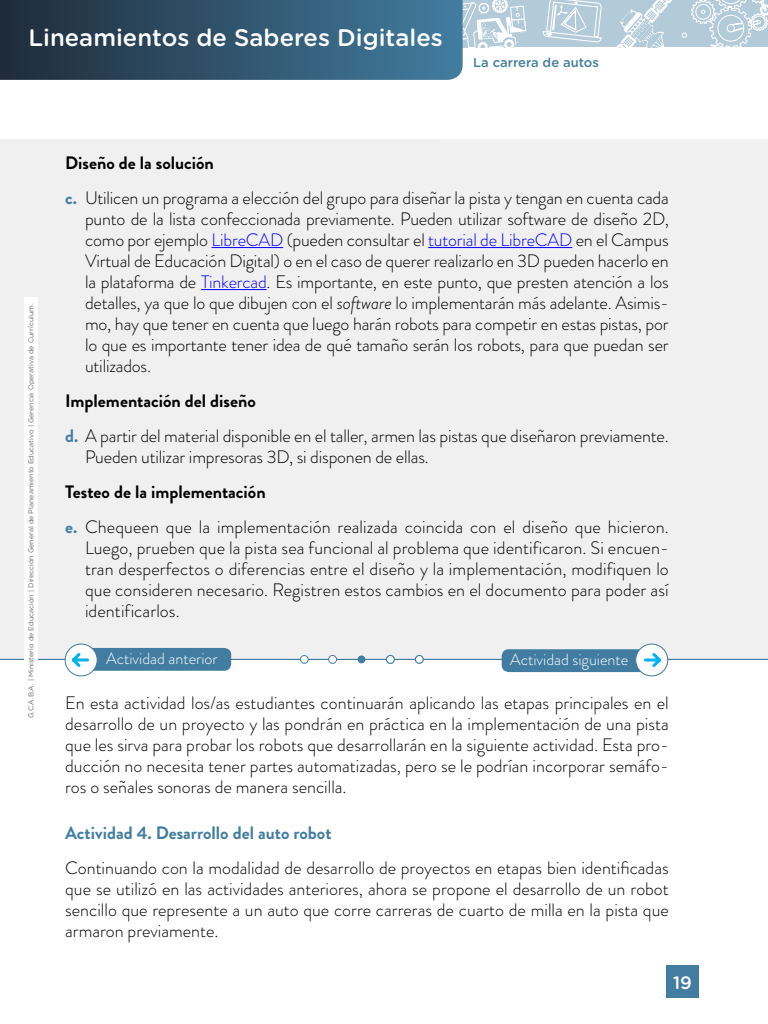
<style>
.page{position:relative;width:768px;height:1024px;background:#fff}
.page>*{position:absolute;margin:0;border:0;box-sizing:border-box;transform-origin:0 0}
.t1{font:500 26px "Gotham Rounded";letter-spacing:-.02em;color:#fff}
.t2{font:500 23.9px "Gotham Rounded";color:#fff}
.t3{font:300 18px/21px "Brandon Grotesque";letter-spacing:-.01em;color:#000;text-align:justify}
.t4{font:700 18px "Brandon Grotesque";color:#427da1}
.t5{font:500 17.9px "Gotham Rounded";color:#fff}
.t6{font:300 16.1px "Brandon Grotesque";color:#fff}
.t7{font:500 13px "Gotham Rounded";color:#427da1}
.t8{font:7px "Gotham Rounded";color:#666}
.s1{font-weight:700}
.s2{font-weight:700;color:#427da1}
.s3{color:#00f}
.s4{font-style:italic}
</style>
<div class="page">
<div style="left:666px;top:966px;width:33px;height:32px;background:#427da1"></div>
<div style="left:240px;top:0;width:528px;height:47px;background:#b3cbd9"></div>
<svg style="left:463px;top:0;width:64px;height:47px"></svg>
<svg style="left:542px;top:0;width:226px;height:47px"></svg>
<svg style="left:0;top:0;width:463px;height:80px;background:#31546d"></svg>
<div style="left:0;top:139px;width:768px;height:522px;background:#f1f0f1"></div>
<hr style="left:212px;top:247px;width:71px;height:1px;background:#00f">
<hr style="left:428px;top:247px;width:144px;height:1px;background:#00f">
<hr style="left:201px;top:289px;width:66px;height:1px;background:#00f">
<svg style="left:636px;top:644px;width:32px;height:32px"></svg>
<div style="left:635px;top:644px;width:33px;height:32px;border:1px solid #427da1;border-radius:50%"></div>
<svg style="left:502px;top:649px;width:162px;height:23px;background:#5c91b0"></svg>
<svg style="left:65px;top:644px;width:32px;height:32px"></svg>
<div style="left:65px;top:644px;width:33px;height:32px;border:1px solid #427da1;border-radius:50%"></div>
<svg style="left:69px;top:648px;width:162px;height:23px;background:#5c91b0"></svg>
<div style="left:329px;top:655px;width:8px;height:8px;background:#fff;border-radius:50%"></div>
<div style="left:328px;top:655px;width:9px;height:9px;border:1px solid #427da1;border-radius:50%"></div>
<div style="left:300px;top:656px;width:8px;height:7px;background:#fff;border-radius:50%"></div>
<div style="left:300px;top:655px;width:9px;height:9px;border:1px solid #427da1;border-radius:50%"></div>
<div style="left:358px;top:655px;width:7px;height:8px;background:#427da1;border-radius:50%"></div>
<div style="left:386px;top:655px;width:8px;height:8px;background:#fff;border-radius:50%"></div>
<div style="left:386px;top:655px;width:9px;height:9px;border:1px solid #427da1;border-radius:50%"></div>
<div style="left:415px;top:655px;width:8px;height:8px;background:#fff;border-radius:50%"></div>
<div style="left:415px;top:655px;width:9px;height:9px;border:1px solid #427da1;border-radius:50%"></div>
<div style="left:24px;top:297px;width:13px;height:430px;background:#fff"></div>
<h2 class="t2" style="left:28px;top:20px;width:416px">Lineamientos de Saberes Digitales</h2>
<h1 class="t1" style="left:39px;top:32px;width:153px">Tecnológica</h1>
<p class="t7" style="left:473px;top:53px;width:127px">La carrera de autos</p>
<p class="t8" style="left:26px;top:718px;width:416px;rotate:-90deg">G.C.A.B.A. | Ministerio de Educación | Dirección General de Planeamiento Educativo | Gerencia Operativa de Currículum.</p>
<p class="t3" style="left:65px;top:145px;width:605px;line-height:35.2px"><span class="s1">Diseño de la solución<br></span><span class="s2">c.</span> Utilicen un programa a elección del grupo para diseñar la pista y tengan en cuenta cada</p>
<p class="t3" style="left:85px;top:208px;width:585px">punto de la lista confeccionada previamente. Pueden utilizar software de diseño 2D, como por ejemplo <span class="s3">LibreCAD</span> (pueden consultar el <span class="s3">tutorial de LibreCAD</span> en el Campus Virtual de Educación Digital) o en el caso de querer realizarlo en 3D pueden hacerlo en la plataforma de <span class="s3">Tinkercad</span>. Es importante, en este punto, que presten atención a los detalles, ya que lo que dibujen con el <span class="s4">software</span> lo implementarán más adelante. Asimis&shy;mo, hay que tener en cuenta que luego harán robots para competir en estas pistas, por lo que es importante tener idea de qué tamaño serán los robots, para que puedan ser utilizados.</p>
<p class="t3" style="left:65px;top:383px;width:605px;line-height:35.2px"><span class="s1">Implementación del diseño<br></span><span class="s2">d.</span> A partir del material disponible en el taller, armen las pistas que diseñaron previamente.</p>
<p class="t3" style="left:85px;top:446px;width:345px">Pueden utilizar impresoras 3D, si disponen de ellas.</p>
<p class="t3" style="left:65px;top:475px;width:605px;line-height:35.2px"><span class="s1">Testeo de la implementación<br></span><span class="s2">e.</span> Chequeen que la implementación realizada coincida con el diseño que hicieron.</p>
<p class="t3" style="left:85px;top:538px;width:585px">Luego, prueben que la pista sea funcional al problema que identificaron. Si encuen&shy;tran desperfectos o diferencias entre el diseño y la implementación, modifiquen lo que consideren necesario. Registren estos cambios en el documento para poder así identificarlos.</p>
<p class="t6" style="left:106px;top:648px;width:113px">Actividad anterior</p>
<p class="t6" style="left:510px;top:649px;width:120px">Actividad siguiente</p>
<p class="t3" style="left:65px;top:692px;width:605px">En esta actividad los/as estudiantes continuarán aplicando las etapas principales en el desarrollo de un proyecto y las pondrán en práctica en la implementación de una pista que les sirva para probar los robots que desarrollarán en la siguiente actividad. Esta pro&shy;ducción no necesita tener partes automatizadas, pero se le podrían incorporar semáfo&shy;ros o señales sonoras de manera sencilla.</p>
<p class="t4" style="left:65px;top:821px;width:268px">Actividad 4. Desarrollo del auto robot</p>
<p class="t3" style="left:65px;top:858px;width:605px">Continuando con la modalidad de desarrollo de proyectos en etapas bien identificadas que se utilizó en las actividades anteriores, ahora se propone el desarrollo de un robot sencillo que represente a un auto que corre carreras de cuarto de milla en la pista que armaron previamente.</p>
<p class="t5" style="left:673px;top:970px;width:20px">19</p>
</div>
